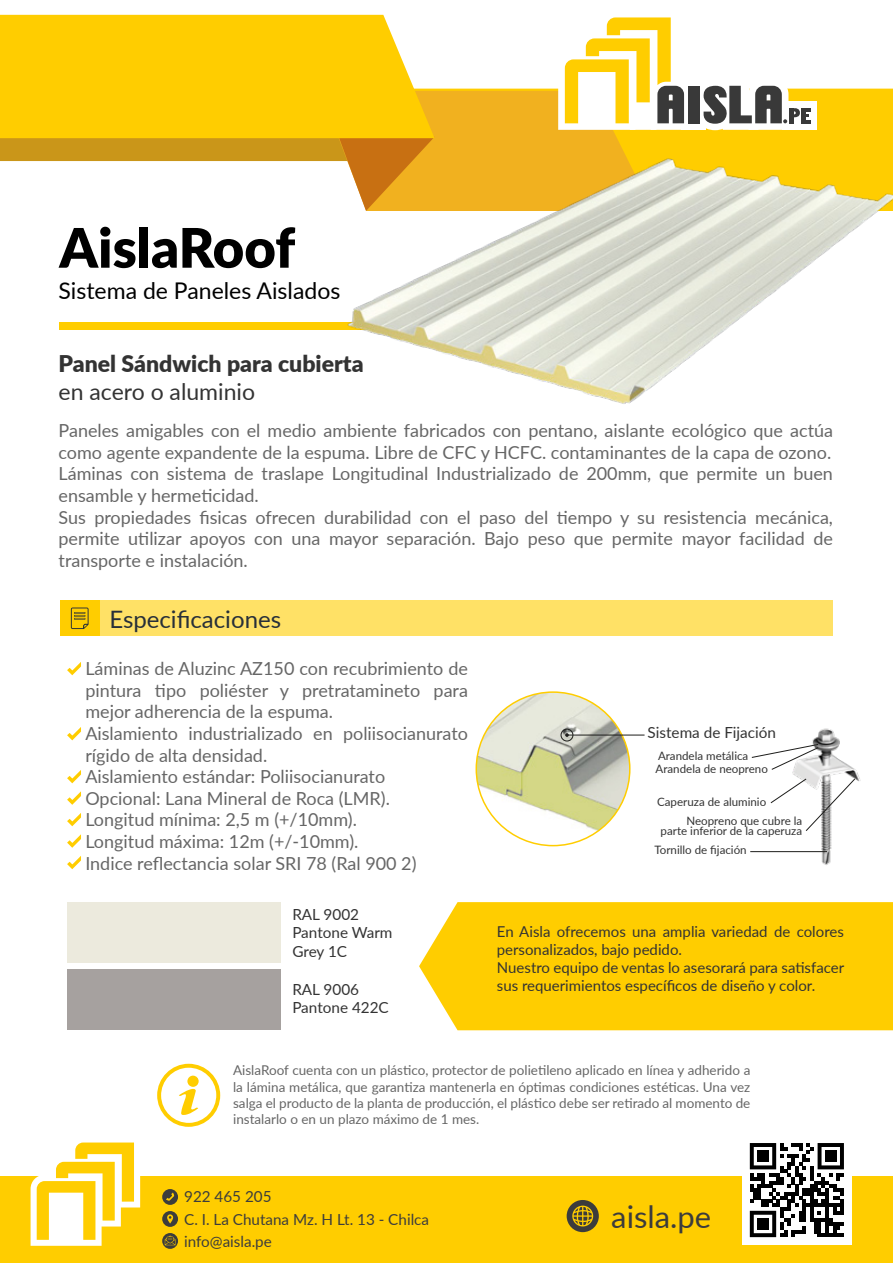
<style>
.page{position:relative;width:893px;height:1263px;background:#fff}
.page>*{position:absolute;margin:0;border:0;box-sizing:border-box;transform-origin:0 0}
.t1{font:900 54.6px "Lato";color:#000}
.t2{font:30.9px "Lato";color:#3c3c3c}
.t3{font:24px "Lato";color:#272f39}
.t4{font:900 22.95px "Lato";color:#333}
.t5{font:22.95px "Lato";color:#000}
.t6{font:22.95px "Lato";color:#333}
.t7{font:18px/21.6px "Lato";color:#666}
.t8{font:15.3px/18.3px "Lato";color:#333}
.t9{font:15.3px/22.4px "Lato";color:#3c3c3c}
.t10{font:15px/18px "Lato";color:#333}
.t11{font:13.5px/16.2px "Lato";color:#666;text-align:justify}
.t12{font:11.55px/18.6px "Lato";color:#333}
</style>
<div class="page">
<div style="left:419px;top:902px;width:474px;height:128px;background:#ffcd00"></div>
<div style="left:435px;top:89px;width:458px;height:54px;background:#ffcd00"></div>
<div style="left:435px;top:91px;width:218px;height:52px;background:#f1b11f"></div>
<div style="left:0;top:15px;width:435px;height:122px;background:#ffcd00"></div>
<svg style="left:0;top:137px;width:435px;height:25px;background:#ce9b1f"></svg>
<div style="left:681px;top:79px;width:25px;height:51px;background:#fff"></div>
<div style="left:798px;top:101px;width:19px;height:17px;background:#fff"></div>
<div style="left:798px;top:113px;width:19px;height:17px;background:#fff"></div>
<div style="left:688px;top:86px;width:11px;height:37px;background:#393939"></div>
<svg style="left:558px;top:17px;width:133px;height:113px"></svg>
<svg style="left:697px;top:85px;width:113px;height:45px"></svg>
<div style="left:59px;top:323px;width:485px;height:7px;background:#ffcd00"></div>
<img style="left:332px;top:143px;width:561px;height:261px">
<div style="left:60px;top:600px;width:40px;height:36px;background:#ffcd00"></div>
<div style="left:99px;top:600px;width:734px;height:36px;background:#ffe166"></div>
<svg style="left:71px;top:607px;width:18px;height:22px"></svg>
<svg style="left:67px;top:662px;width:14px;height:13px"></svg>
<svg style="left:67px;top:727px;width:14px;height:13px"></svg>
<svg style="left:67px;top:770px;width:14px;height:13px"></svg>
<svg style="left:67px;top:791px;width:14px;height:14px"></svg>
<svg style="left:67px;top:813px;width:14px;height:13px"></svg>
<svg style="left:67px;top:834px;width:14px;height:14px"></svg>
<svg style="left:67px;top:856px;width:14px;height:13px"></svg>
<img style="left:790px;top:728px;width:71px;height:137px">
<img style="left:476px;top:692px;width:154px;height:154px;border-radius:77px">
<div style="left:561px;top:729px;width:12px;height:12px;border:1px solid #1d1d1b;border-radius:50%"></div>
<hr style="left:567px;top:735px;width:78px;height:1px;background:#1d1d1b">
<svg style="left:751px;top:744px;width:68px;height:26px"></svg>
<svg style="left:770px;top:778px;width:85px;height:53px"></svg>
<hr style="left:750px;top:851px;width:77px;height:1px;background:#1d1d1b">
<div style="left:1px;top:1176px;width:892px;height:87px;background:#ffcd00"></div>
<svg style="left:567px;top:1200px;width:32px;height:32px"></svg>
<svg style="left:162px;top:1189px;width:16px;height:16px"></svg>
<svg style="left:162px;top:1211px;width:16px;height:16px"></svg>
<svg style="left:31px;top:1142px;width:109px;height:104px"></svg>
<svg style="left:162px;top:1233px;width:16px;height:16px"></svg>
<svg style="left:165px;top:1235px;width:10px;height:10px"></svg>
<div style="left:742px;top:1135px;width:109px;height:110px;background:#fff"></div>
<svg style="left:750px;top:1143px;width:94px;height:94px"></svg>
<div style="left:757px;top:1150px;width:12px;height:12px;background:#000"></div>
<div style="left:825px;top:1150px;width:11px;height:12px;background:#000"></div>
<div style="left:757px;top:1218px;width:12px;height:11px;background:#000"></div>
<div style="left:67px;top:902px;width:213px;height:61px;background:#eceadd"></div>
<div style="left:67px;top:969px;width:213px;height:61px;background:#a6a19f"></div>
<svg style="left:157px;top:1064px;width:63px;height:63px"></svg>
<div style="left:187px;top:1075px;width:12px;height:12px;background:#ffcd00;border-radius:50%"></div>
<h1 class="t1" style="left:59px;top:207px;width:237px">AislaRoof</h1>
<p class="t5" style="left:59px;top:274px;width:283px">Sistema de Paneles Aislados</p>
<p class="t4" style="left:59px;top:346px;width:307px">Panel Sándwich para cubierta</p>
<p class="t6" style="left:59px;top:375px;width:198px">en acero o aluminio</p>
<p class="t7" style="left:59px;top:419px;width:776px">Paneles amigables con el medio ambiente fabricados con pentano, aislante ecológico que actúa como agente expandente de la espuma. Libre de CFC y HCFC. contaminantes de la capa de ozono.<br>Láminas con sistema de traslape Longitudinal Industrializado de 200mm, que permite un buen ensamble y hermeticidad.<br>Sus propiedades fisicas ofrecen durabilidad con el paso del tiempo y su resistencia mecánica, permite utilizar apoyos con una mayor separación. Bajo peso que permite mayor facilidad de transporte e instalación.</p>
<h3 class="t3" style="left:109px;top:602px;width:173px">Especificaciones</h3>
<p class="t7" style="left:85px;top:657px;width:384px">Láminas de Aluzinc AZ150 con recubrimiento de pintura tipo poliéster y pretratamineto para mejor adherencia de la espuma.<br>Aislamiento industrializado en poliisocianurato rígido de alta densidad.<br>Aislamiento estándar: Poliisocianurato<br>Opcional: Lana Mineral de Roca (LMR).<br>Longitud mínima: 2,5 m (+/10mm).<br>Longitud máxima: 12m (+/-10mm).<br>Indice reflectancia solar SRI 78 (Ral 900 2)</p>
<p class="t8" style="left:292px;top:904px;width:102px">RAL 9002<br>Pantone Warm<br>Grey 1C</p>
<p class="t8" style="left:292px;top:980px;width:98px">RAL 9006<br>Pantone 422C</p>
<p class="t8" style="left:648px;top:722px;width:130px">Sistema de Fijación</p>
<p class="t12" style="left:656px;top:759px;width:114px">Arandela de neopreno</p>
<p class="t12" style="left:686px;top:792px;width:117px;text-indent:-29px">Caperuza de aluminio<br>Neopreno que cubre la</p>
<p class="t12" style="left:654px;top:821px;width:149px;text-indent:6px">parte inferior de la caperuza<br>Tornillo de fijación</p>
<p class="t12" style="left:658px;top:746px;width:92px">Arandela metálica</p>
<p class="t10" style="left:497px;top:922px;width:349px">En Aisla ofrecemos una amplia variedad de colores personalizados, bajo pedido.<br>Nuestro equipo de ventas lo asesorará para satisfacer sus requerimientos específicos de diseño y color.</p>
<p class="t11" style="left:233px;top:1062px;width:519px">AislaRoof cuenta con un plástico, protector de polietileno aplicado en línea y adherido a la lámina metálica, que garantiza mantenerla en óptimas condiciones estéticas. Una vez salga el producto de la planta de producción, el plástico debe ser retirado al momento de instalarlo o en un plazo máximo de 1 mes.</p>
<p class="t9" style="left:184px;top:1185px;width:246px">922 465 205<br>C. I. La Chutana Mz. H Lt. 13 - Chilca info@aisla.pe</p>
<h2 class="t2" style="left:611px;top:1195px;width:101px">aisla.pe</h2>
</div>
